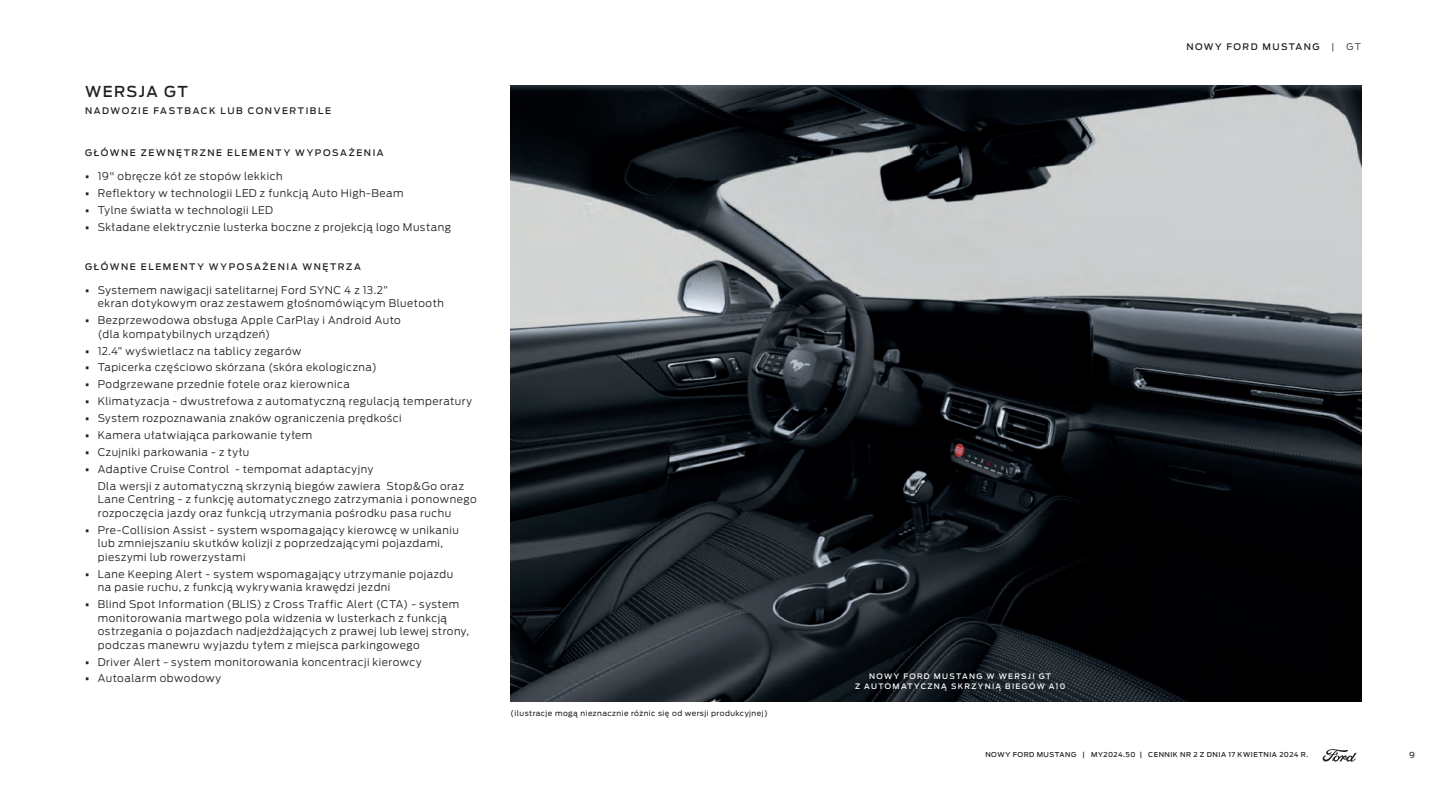
<style>
.page{position:relative;width:1446px;height:787px;background:#fff}
.page>*{position:absolute;margin:0;border:0;box-sizing:border-box;transform-origin:0 0}
.t1{font:500 15px "Ford Antenna";letter-spacing:.095em;color:#231f20}
.t2{font:300 10.5px/13.5px "Ford Antenna";letter-spacing:.045em;color:#231f20}
.t3{font:500 9px "Ford Antenna";letter-spacing:.175em;color:#231f20}
.t4{font:300 9px "Ford Antenna";color:#231f20}
.t5{font:8.25px "Ford Antenna";color:#231f20}
.t6{font:7.5px "Ford Antenna";letter-spacing:.06em;color:#231f20}
.t7{font:500 7.5px/10.5px "Ford Antenna";letter-spacing:.175em;color:#fff;text-align:center}
.t8{font:500 6.75px "Ford Antenna";letter-spacing:.07em;color:#231f20}
.s1{font-weight:900}
</style>
<div class="page">
<svg style="left:1322px;top:749px;width:34px;height:12px"></svg>
<img style="left:510px;top:85px;width:851px;height:617px">
<h1 class="t1" style="left:85px;top:78px;width:104px">WERSJA GT</h1>
<p class="t3" style="left:85px;top:102px;width:248px">NADWOZIE FASTBACK LUB CONVERTIBLE</p>
<p class="t3" style="left:85px;top:144px;width:300px">GŁÓWNE ZEWNĘTRZNE ELEMENTY WYPOSAŻENIA</p>
<p class="t2" style="left:85px;top:168px;width:199px"><span class="s1">•</span> 19" obręcze kół ze stopów lekkich</p>
<p class="t2" style="left:85px;top:185px;width:320px"><span class="s1">•</span> Reflektory w technologii LED z funkcją Auto High-Beam</p>
<p class="t2" style="left:85px;top:202px;width:190px"><span class="s1">•</span> Tylne światła w technologii LED</p>
<p class="t2" style="left:85px;top:219px;width:367px"><span class="s1">•</span> Składane elektrycznie lusterka boczne z projekcją logo Mustang</p>
<p class="t3" style="left:85px;top:258px;width:277px">GŁÓWNE ELEMENTY WYPOSAŻENIA WNĘTRZA</p>
<p class="t2" style="left:98px;top:282px;width:348px;text-indent:-13px"><span class="s1">•</span> Systemem nawigacji satelitarnej Ford SYNC 4 z 13.2”<br>ekran dotykowym oraz zestawem głośnomówiącym Bluetooth</p>
<p class="t2" style="left:98px;top:312px;width:305px;text-indent:-13px"><span class="s1">•</span> Bezprzewodowa obsługa Apple CarPlay i Android Auto (dla kompatybilnych urządzeń)</p>
<p class="t2" style="left:85px;top:343px;width:218px"><span class="s1">•</span> 12.4” wyświetlacz na tablicy zegarów</p>
<p class="t2" style="left:85px;top:359px;width:293px"><span class="s1">•</span> Tapicerka częściowo skórzana (skóra ekologiczna)</p>
<p class="t2" style="left:85px;top:376px;width:266px"><span class="s1">•</span> Podgrzewane przednie fotele oraz kierownica</p>
<p class="t2" style="left:85px;top:393px;width:388px"><span class="s1">•</span> Klimatyzacja - dwustrefowa z automatyczną regulacją temperatury</p>
<p class="t2" style="left:85px;top:410px;width:318px"><span class="s1">•</span> System rozpoznawania znaków ograniczenia prędkości</p>
<p class="t2" style="left:85px;top:427px;width:229px"><span class="s1">•</span> Kamera ułatwiająca parkowanie tyłem</p>
<p class="t2" style="left:85px;top:444px;width:166px"><span class="s1">•</span> Czujniki parkowania - z tyłu</p>
<p class="t2" style="left:98px;top:459px;width:368px;line-height:17px;text-indent:-13px"><span class="s1">•</span> Adaptive Cruise Control - tempomat adaptacyjny<br>Dla wersji z automatyczną skrzynią biegów zawiera Stop&amp;Go oraz</p>
<p class="t2" style="left:98px;top:491px;width:380px">Lane Centring - z funkcję automatycznego zatrzymania i ponownego rozpoczęcia jazdy oraz funkcją utrzymania pośrodku pasa ruchu</p>
<p class="t2" style="left:98px;top:522px;width:363px;text-indent:-13px"><span class="s1">•</span> Pre-Collision Assist - system wspomagający kierowcę w unikaniu lub zmniejszaniu skutków kolizji z poprzedzającymi pojazdami, pieszymi lub rowerzystami</p>
<p class="t2" style="left:98px;top:566px;width:357px;text-indent:-13px"><span class="s1">•</span> Lane Keeping Alert - system wspomagający utrzymanie pojazdu na pasie ruchu, z funkcją wykrywania krawędzi jezdni</p>
<p class="t2" style="left:98px;top:596px;width:373px;text-indent:-13px"><span class="s1">•</span> Blind Spot Information (BLIS) z Cross Traffic Alert (CTA) - system monitorowania martwego pola widzenia w lusterkach z funkcją ostrzegania o pojazdach nadjeżdżających z prawej lub lewej strony, podczas manewru wyjazdu tyłem z miejsca parkingowego</p>
<p class="t2" style="left:85px;top:653px;width:338px"><span class="s1">•</span> Driver Alert - system monitorowania koncentracji kierowcy</p>
<p class="t2" style="left:85px;top:670px;width:137px"><span class="s1">•</span> Autoalarm obwodowy</p>
<p class="t6" style="left:510px;top:707px;width:259px">(ilustracje mogą nieznacznie różnic się od wersji produkcyjnej)</p>
<p class="t3" style="left:1186px;top:39px;width:135px">NOWY FORD MUSTANG</p>
<p class="t4" style="left:1331px;top:39px;width:4px">|</p>
<p class="t4" style="left:1346px;top:39px;width:16px">GT</p>
<p class="t7" style="left:855px;top:670px;width:212px">NOWY FORD MUSTANG W WERSJI GT<br>Z AUTOMATYCZNĄ SKRZYNIĄ BIEGÓW A10</p>
<p class="t8" style="left:985px;top:749px;width:324px">NOWY FORD MUSTANG | MY2024.50 | CENNIK NR 2 Z DNIA 17 KWIETNIA 2024 R.</p>
<p class="t5" style="left:1409px;top:747px;width:7px">9</p>
</div>
